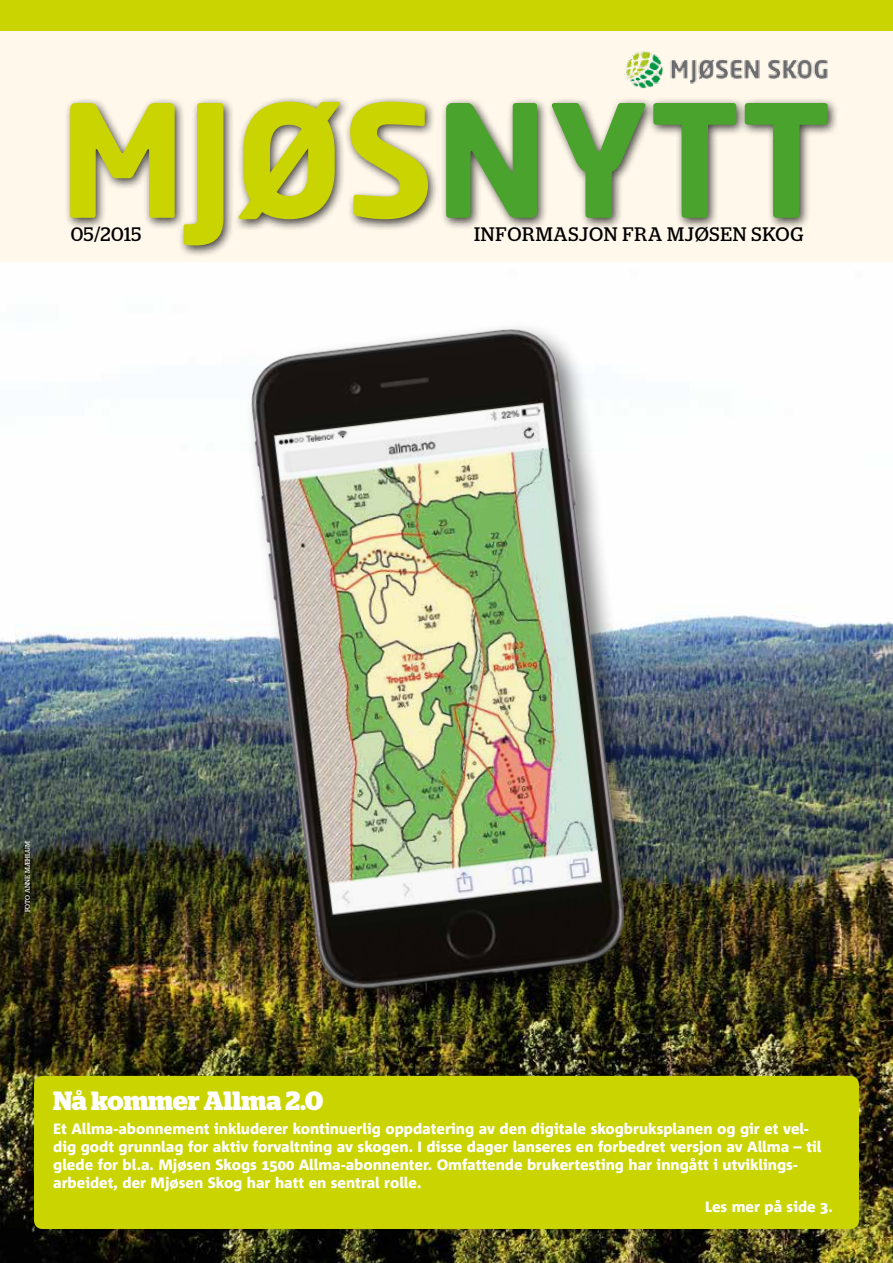
<style>
.page{position:relative;width:893px;height:1263px;background:#fff}
.page>*{position:absolute;margin:0;border:0;box-sizing:border-box;transform-origin:0 0}
.t1{font:700 154.5px "Neo Sans";letter-spacing:.005em;color:#cad400}
.t2{font:700 26.4px "Stag";color:#fff}
.t3{font:19.5px "Stag";letter-spacing:.035em;color:#000}
.t4{font:800 15px/18px "Corpid C1 s";color:#fff}
.t5{font:6.75px "Stag";color:#fff}
.s1{color:#4aa32c}
</style>
<div class="page">
<div style="left:0;top:0;width:893px;height:1237px;background:#fff8eb"></div>
<img style="left:0;top:263px;width:893px;height:1000px">
<div style="left:34px;top:1076px;width:825px;height:153px;background:#cad400;border-radius:9px"></div>
<div style="left:64px;top:95px;width:776px;height:162px;background:#000;opacity:.75"></div>
<img style="left:624px;top:51px;width:204px;height:37px">
<div style="left:0;top:0;width:893px;height:30px;background:#cad400"></div>
<img style="left:134px;top:251px;width:622px;height:816px">
<h1 class="t1" style="left:59px;top:61px;width:774px">MJØS<span class="s1">NYTT</span></h1>
<h3 class="t3" style="left:71px;top:222px;width:72px">05/2015</h3>
<h3 class="t3" style="left:474px;top:222px;width:331px">INFORMASJON FRA MJØSEN SKOG</h3>
<p class="t5" style="left:24px;top:912px;width:72px;rotate:-90deg">foto anne mæhlum</p>
<h2 class="t2" style="left:53px;top:1085px;width:271px">Nå kommer Allma 2.0</h2>
<p class="t4" style="left:53px;top:1119px;width:770px">Et Allma-abonnement inkluderer kontinuerlig oppdatering av den digitale skogbruksplanen og gir et vel&shy;dig godt grunnlag for aktiv forvaltning av skogen. I disse dager lanseres en forbedret versjon av Allma – til glede for bl.a. Mjøsen Skogs 1500 Allma-abonnenter. Omfattende brukertesting har inngått i utviklings&shy;arbeidet, der Mjøsen Skog har hatt en sentral rolle.</p>
<p class="t4" style="left:705px;top:1197px;width:129px">Les mer på side 3.</p>
</div>
